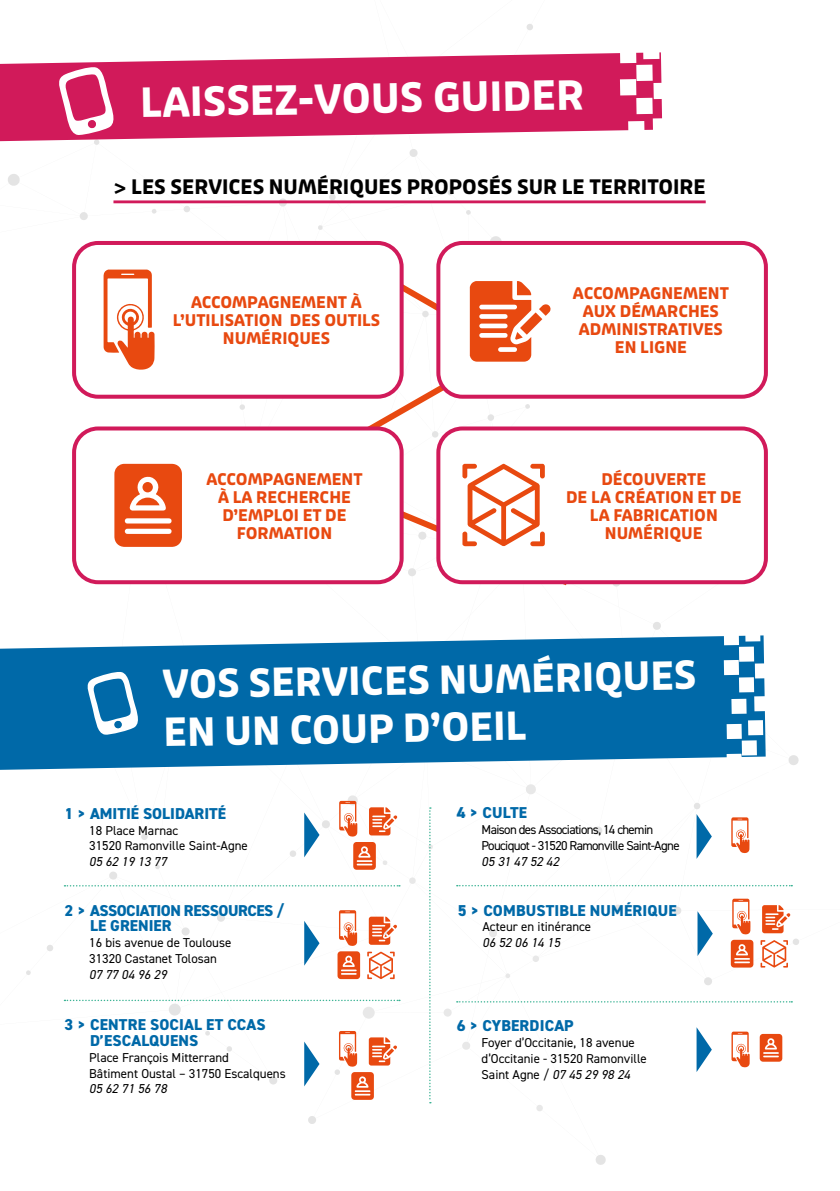
<style>
.page{position:relative;width:840px;height:1191px;background:#fff}
.page>*{position:absolute;margin:0;border:0;box-sizing:border-box;transform-origin:0 0}
.t1{font:700 40px "Puffin Display";color:#fff}
.t2{font:700 38.4px/47.8px "Puffin Display";color:#fff}
.t3{font:700 20px "Puffin Display";color:#000}
.t4{font:700 16px/18px "Puffin Display";color:#e84910;text-align:center}
.t5{font:800 15.8px/15.8px "DIN2014";color:#0069a8}
.t6{font:800 15.8px/15.8px "DIN2014";letter-spacing:-.03em;color:#0069a8}
.t7{font:13px/15.8px "DIN2014";color:#000}
.t8{font:13px/15.8px "DIN2014";letter-spacing:-.05em;color:#000}
.t9{font:italic 13px "DIN2014";color:#000}
.s1{font-style:italic}
</style>
<div class="page">
<div style="left:181px;top:927px;width:9px;height:8px;background:#e4e4e4;border-radius:50%"></div>
<div style="left:269px;top:1076px;width:8px;height:8px;background:#e4e4e4;border-radius:50%"></div>
<svg style="left:168px;top:1003px;width:13px;height:12px"></svg>
<svg style="left:205px;top:1031px;width:5px;height:4px"></svg>
<svg style="left:227px;top:1046px;width:5px;height:5px"></svg>
<svg style="left:217px;top:914px;width:8px;height:8px"></svg>
<svg style="left:47px;top:945px;width:6px;height:6px"></svg>
<svg style="left:26px;top:970px;width:5px;height:5px"></svg>
<svg style="left:703px;top:977px;width:9px;height:8px"></svg>
<svg style="left:672px;top:906px;width:9px;height:9px"></svg>
<svg style="left:613px;top:904px;width:9px;height:9px"></svg>
<div style="left:443px;top:1008px;width:8px;height:8px;background:#e8e8e8;border-radius:50%"></div>
<div style="left:308px;top:1115px;width:8px;height:9px;background:#e4e4e4;border-radius:50%"></div>
<svg style="left:362px;top:1006px;width:13px;height:13px"></svg>
<div style="left:532px;top:955px;width:7px;height:7px;background:#e8e8e8;border-radius:50%"></div>
<div style="left:792px;top:938px;width:6px;height:7px;background:#e4e4e4;border-radius:50%"></div>
<div style="left:693px;top:802px;width:7px;height:7px;background:#e4e4e4;border-radius:50%"></div>
<svg style="left:505px;top:973px;width:5px;height:5px"></svg>
<svg style="left:596px;top:1155px;width:10px;height:10px"></svg>
<svg style="left:462px;top:1042px;width:8px;height:8px"></svg>
<svg style="left:489px;top:929px;width:8px;height:8px"></svg>
<svg style="left:594px;top:826px;width:8px;height:9px"></svg>
<svg style="left:409px;top:877px;width:7px;height:7px"></svg>
<svg style="left:536px;top:1105px;width:7px;height:6px"></svg>
<svg style="left:329px;top:194px;width:7px;height:6px"></svg>
<svg style="left:527px;top:24px;width:6px;height:6px"></svg>
<svg style="left:318px;top:225px;width:5px;height:5px"></svg>
<svg style="left:240px;top:404px;width:5px;height:6px"></svg>
<svg style="left:278px;top:198px;width:9px;height:9px"></svg>
<svg style="left:80px;top:212px;width:8px;height:8px"></svg>
<svg style="left:8px;top:174px;width:12px;height:12px"></svg>
<svg style="left:183px;top:206px;width:7px;height:6px"></svg>
<svg style="left:152px;top:209px;width:5px;height:5px"></svg>
<div style="left:93px;top:139px;width:7px;height:6px;background:#e4e4e4;border-radius:2px"></div>
<svg style="left:788px;top:755px;width:10px;height:10px"></svg>
<svg style="left:653px;top:622px;width:8px;height:8px"></svg>
<svg style="left:611px;top:584px;width:9px;height:3px"></svg>
<svg style="left:526px;top:784px;width:10px;height:10px"></svg>
<svg style="left:409px;top:148px;width:9px;height:9px"></svg>
<svg style="left:490px;top:236px;width:12px;height:5px"></svg>
<svg style="left:466px;top:210px;width:5px;height:5px"></svg>
<svg style="left:447px;top:190px;width:6px;height:6px"></svg>
<svg style="left:283px;top:252px;width:291px;height:334px"></svg>
<svg style="left:0;top:52px;width:662px;height:89px;background:#d73b71"></svg>
<svg style="left:56px;top:66px;width:61px;height:70px"></svg>
<div style="left:88px;top:120px;width:8px;height:8px;background:#d11a5a;border-radius:50%"></div>
<hr style="left:113px;top:200px;width:592px;height:3px;background:#d11a5a">
<div style="left:619px;top:47px;width:17px;height:16px;background:#fff"></div>
<div style="left:636px;top:65px;width:16px;height:16px;background:#fff"></div>
<div style="left:642px;top:43px;width:17px;height:16px;background:#fff"></div>
<div style="left:619px;top:79px;width:17px;height:16px;background:#fff"></div>
<div style="left:636px;top:98px;width:16px;height:16px;background:#fff"></div>
<div style="left:653px;top:83px;width:16px;height:16px;background:#fff"></div>
<div style="left:627px;top:121px;width:17px;height:16px;background:#fff"></div>
<div style="left:652px;top:118px;width:16px;height:17px;background:#fff"></div>
<div style="left:74px;top:243px;width:327px;height:154px;background:#fff;border-radius:24px"></div>
<div style="left:72px;top:241px;width:331px;height:158px;border:4px solid #d11a5a;border-radius:24px"></div>
<div style="left:74px;top:428px;width:327px;height:154px;background:#fff;border-radius:24px"></div>
<div style="left:72px;top:426px;width:331px;height:158px;border:4px solid #d11a5a;border-radius:24px"></div>
<div style="left:438px;top:243px;width:327px;height:154px;background:#fff;border-radius:24px"></div>
<div style="left:436px;top:241px;width:331px;height:158px;border:4px solid #d11a5a;border-radius:24px"></div>
<div style="left:438px;top:428px;width:327px;height:154px;background:#fff;border-radius:24px"></div>
<div style="left:436px;top:426px;width:331px;height:158px;border:4px solid #d11a5a;border-radius:24px"></div>
<svg style="left:469px;top:281px;width:81px;height:81px"></svg>
<svg style="left:114px;top:464px;width:68px;height:83px"></svg>
<div style="left:142px;top:482px;width:11px;height:10px;background:#e84910;border-radius:50%"></div>
<svg style="left:462px;top:464px;width:82px;height:83px"></svg>
<svg style="left:0;top:635px;width:765px;height:135px;background:#1b79b1"></svg>
<svg style="left:85px;top:671px;width:56px;height:64px"></svg>
<div style="left:114px;top:721px;width:8px;height:7px;background:#0069a8;border-radius:50%"></div>
<div style="left:723px;top:630px;width:15px;height:15px;background:#fff"></div>
<div style="left:738px;top:646px;width:15px;height:16px;background:#fff"></div>
<div style="left:744px;top:626px;width:16px;height:15px;background:#fff"></div>
<div style="left:723px;top:660px;width:15px;height:15px;background:#fff"></div>
<div style="left:738px;top:677px;width:15px;height:15px;background:#fff"></div>
<div style="left:754px;top:663px;width:15px;height:15px;background:#fff"></div>
<div style="left:731px;top:698px;width:15px;height:16px;background:#fff"></div>
<div style="left:753px;top:696px;width:16px;height:15px;background:#fff"></div>
<div style="left:726px;top:724px;width:15px;height:15px;background:#fff"></div>
<div style="left:741px;top:740px;width:15px;height:15px;background:#fff"></div>
<div style="left:747px;top:720px;width:15px;height:15px;background:#fff"></div>
<div style="left:726px;top:753px;width:15px;height:16px;background:#fff"></div>
<div style="left:757px;top:757px;width:15px;height:15px;background:#fff"></div>
<svg style="left:304px;top:921px;width:15px;height:44px"></svg>
<svg style="left:304px;top:1041px;width:15px;height:45px"></svg>
<svg style="left:64px;top:999px;width:335px;height:2px"></svg>
<svg style="left:368px;top:916px;width:29px;height:28px"></svg>
<svg style="left:367px;top:951px;width:27px;height:28px"></svg>
<svg style="left:64px;top:795px;width:335px;height:91px"></svg>
<svg style="left:337px;top:910px;width:23px;height:69px"></svg>
<svg style="left:335px;top:1031px;width:62px;height:68px"></svg>
<svg style="left:428px;top:807px;width:5px;height:296px"></svg>
<svg style="left:696px;top:814px;width:15px;height:45px"></svg>
<svg style="left:696px;top:1027px;width:15px;height:45px"></svg>
<svg style="left:456px;top:885px;width:335px;height:1px"></svg>
<svg style="left:456px;top:1001px;width:335px;height:1px"></svg>
<svg style="left:731px;top:1031px;width:18px;height:36px"></svg>
<svg style="left:731px;top:817px;width:18px;height:36px"></svg>
<svg style="left:759px;top:1034px;width:22px;height:27px"></svg>
<svg style="left:103px;top:269px;width:52px;height:101px"></svg>
<svg style="left:697px;top:911px;width:15px;height:45px"></svg>
<svg style="left:762px;top:905px;width:28px;height:28px"></svg>
<svg style="left:760px;top:940px;width:27px;height:27px"></svg>
<svg style="left:730px;top:898px;width:23px;height:69px"></svg>
<h1 class="t1" style="left:140px;top:78px;width:445px;rotate:-1deg">LAISSEZ-VOUS GUIDER</h1>
<h3 class="t3" style="left:113px;top:174px;width:593px">&gt; LES SERVICES NUMÉRIQUES PROPOSÉS SUR LE TERRITOIRE</h3>
<p class="t4" style="left:173px;top:294px;width:209px">ACCOMPAGNEMENT À<br>L’UTILISATION DES OUTILS<br>NUMÉRIQUES</p>
<p class="t4" style="left:206px;top:470px;width:157px">ACCOMPAGNEMENT<br>À LA RECHERCHE<br>D’EMPLOI ET DE<br>FORMATION</p>
<p class="t4" style="left:572px;top:285px;width:157px">ACCOMPAGNEMENT<br>AUX DÉMARCHES<br>ADMINISTRATIVES<br>EN LIGNE</p>
<p class="t4" style="left:565px;top:470px;width:177px">DÉCOUVERTE<br>DE LA CRÉATION ET DE<br>LA FABRICATION<br>NUMÉRIQUE</p>
<h2 class="t2" style="left:162px;top:662px;width:535px;rotate:-1deg">VOS SERVICES NUMÉRIQUES<br>EN UN COUP D’OEIL</h2>
<p class="t5" style="left:64px;top:805px;width:163px">1 &gt; AMITIÉ SOLIDARITÉ</p>
<p class="t7" style="left:89px;top:822px;width:160px">18 Place Marnac<br>31520 Ramonville Saint-Agne</p>
<p class="t9" style="left:89px;top:853px;width:82px">05 62 19 13 77</p>
<p class="t6" style="left:90px;top:902px;width:195px;text-indent:-26px">2 &gt; ASSOCIATION RESSOURCES /<br>LE GRENIER</p>
<p class="t7" style="left:89px;top:934px;width:144px">16 bis avenue de Toulouse<br>31320 Castanet Tolosan</p>
<p class="t9" style="left:89px;top:966px;width:82px">07 77 04 96 29</p>
<p class="t5" style="left:90px;top:1016px;width:177px;text-indent:-26px">3 &gt; CENTRE SOCIAL ET CCAS<br>D’ESCALQUENS</p>
<p class="t7" style="left:89px;top:1049px;width:198px">Place François Mitterrand<br>Bâtiment Oustal – 31750 Escalquens</p>
<p class="t9" style="left:89px;top:1080px;width:82px">05 62 71 56 78</p>
<p class="t5" style="left:456px;top:805px;width:72px">4 &gt; CULTE</p>
<p class="t8" style="left:481px;top:821px;width:199px">Maison des Associations, 14 chemin<br>Pouciquot - 31520 Ramonville Saint-Agne</p>
<p class="t9" style="left:481px;top:853px;width:82px">05 31 47 52 42</p>
<p class="t5" style="left:457px;top:902px;width:220px">5 &gt; COMBUSTIBLE NUMÉRIQUE</p>
<p class="t7" style="left:482px;top:918px;width:110px">Acteur en itinérance</p>
<p class="t9" style="left:482px;top:934px;width:82px">06 52 06 14 15</p>
<p class="t5" style="left:456px;top:1017px;width:118px">6 &gt; CYBERDICAP</p>
<p class="t7" style="left:481px;top:1034px;width:167px">Foyer d’Occitanie, 18 avenue d’Occitanie - 31520 Ramonville<br>Saint Agne / <span class="s1">07 45 29 98 24</span></p>
</div>
